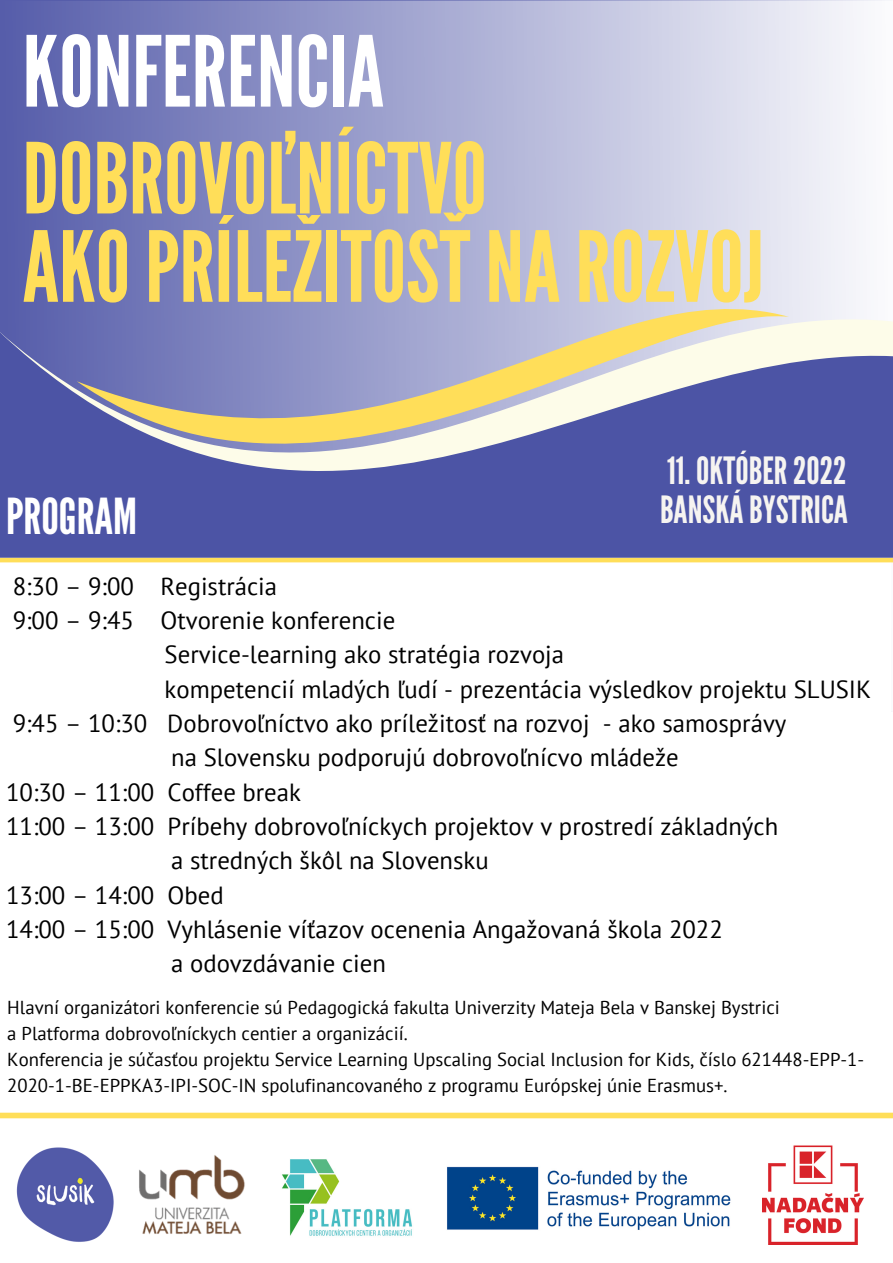
<style>
.page{position:relative;width:893px;height:1263px;background:#fff}
.page>*{position:absolute;margin:0;border:0;box-sizing:border-box;transform-origin:0 0}
.t1{font:97.57px "League Gothic";color:#fff}
.t2{font:97.5px/88.3px "League Gothic";color:#ffde59}
.t3{font:49.5px "League Gothic";color:#fff}
.t4{font:37.5px/38.2px "League Gothic";color:#f6f4f1}
.t5{font:24.75px "PT Sans";color:#000}
.t6{font:18.75px/25.9px "PT Sans";color:#000}
</style>
<div class="page">
<div style="left:0;top:0;width:893px;height:712px;background:linear-gradient(to right,#565daa,#fbfbfd)"></div>
<div style="left:0;top:557px;width:891px;height:539px;background:#fff"></div>
<div style="left:0;top:1113px;width:893px;height:5px;background:#ffde59"></div>
<svg style="left:0;top:245px;width:893px;height:57px"></svg>
<svg style="left:0;top:302px;width:893px;height:355px"></svg>
<svg style="left:77px;top:263px;width:712px;height:295px"></svg>
<img style="left:139px;top:1155px;width:106px;height:80px">
<img style="left:282px;top:1159px;width:130px;height:77px">
<img style="left:447px;top:1166px;width:316px;height:64px">
<img style="left:16px;top:1147px;width:98px;height:95px">
<img style="left:763px;top:1145px;width:100px;height:99px">
<h1 class="t1" style="left:23px;top:15px;width:363px">KONFERENCIA</h1>
<h2 class="t2" style="left:23px;top:137px;width:742px">DOBROVOĽNÍCTVO<br>AKOPRÍLEŽITOSŤNAROZVOJ</h2>
<h3 class="t3" style="left:6px;top:487px;width:132px">PROGRAM</h3>
<h3 class="t4" style="left:660px;top:453px;width:189px">11.OKTÓBER2022<br>BANSKÁBYSTRICA</h3>
<p class="t5" style="left:13px;top:569px;width:266px">8:30 – 9:00 Registrácia</p>
<p class="t5" style="left:13px;top:604px;width:384px">9:00 – 9:45 Otvorenie konferencie</p>
<p class="t5" style="left:165px;top:638px;width:401px">Service-learning ako stratégia rozvoja</p>
<p class="t5" style="left:165px;top:672px;width:708px">kompetencií mladých ľudí - prezentácia výsledkov projektu SLUSIK</p>
<p class="t5" style="left:13px;top:707px;width:775px">9:45 – 10:30 Dobrovoľníctvo ako príležitosť na rozvoj - ako samosprávy</p>
<p class="t5" style="left:171px;top:741px;width:509px">na Slovensku podporujú dobrovoľnícvo mládeže</p>
<p class="t5" style="left:6px;top:775px;width:296px">10:30 – 11:00 Coffee break</p>
<p class="t5" style="left:6px;top:810px;width:773px">11:00 – 13:00 Príbehy dobrovoľníckych projektov v prostredí základných</p>
<p class="t5" style="left:171px;top:844px;width:319px">a stredných škôl na Slovensku</p>
<p class="t5" style="left:6px;top:878px;width:219px">13:00 – 14:00 Obed</p>
<p class="t5" style="left:6px;top:913px;width:718px">14:00 – 15:00 Vyhlásenie víťazov ocenenia Angažovaná škola 2022</p>
<p class="t5" style="left:171px;top:947px;width:216px">a odovzdávanie cien</p>
<p class="t6" style="left:7px;top:994px;width:858px">Hlavní organizátori konferencie sú Pedagogická fakulta Univerzity Mateja Bela v Banskej Bystrici<br>a Platforma dobrovoľníckych centier a organizácií.<br>Konferencia je súčasťou projektu Service Learning Upscaling Social Inclusion for Kids, číslo 621448-EPP-1- 2020-1-BE-EPPKA3-IPI-SOC-IN spolufinancovaného z programu Európskej únie Erasmus+.</p>
</div>
